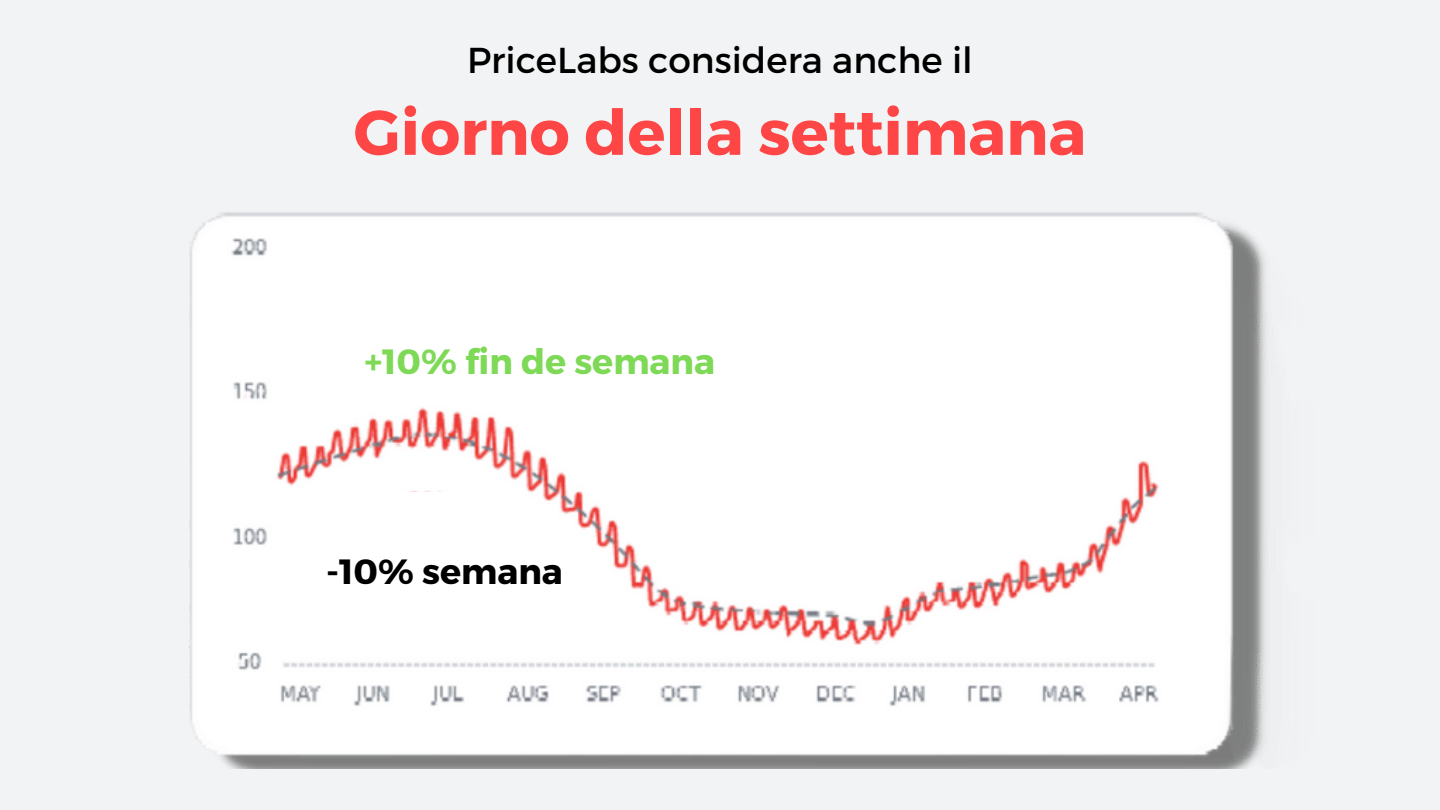
<style>
.page{position:relative;width:1440px;height:810px;background:#f2f3f4}
.page>*{position:absolute;margin:0;border:0;box-sizing:border-box;transform-origin:0 0}
.t1{font:700 63px "Montserrat";color:#ff4646}
.t2{font:36px "Montserrat";color:#000}
.t3{font:700 35px "Montserrat";color:#7ed957}
.t4{font:700 35px "Montserrat";color:#000}
</style>
<div class="page">
<img style="left:189px;top:212px;width:1078px;height:556px">
<div style="left:372px;top:340px;width:122px;height:65px;background:#fff"></div>
<div style="left:355px;top:492px;width:121px;height:64px;background:#fff"></div>
<p class="t2" style="left:467px;top:37px;width:507px">PriceLabs considera anche il</p>
<h1 class="t1" style="left:354px;top:91px;width:734px">Giorno della settimana</h1>
<p class="t3" style="left:364px;top:339px;width:352px">+10% fin de semana</p>
<p class="t4" style="left:326px;top:549px;width:238px">-10% semana</p>
</div>
